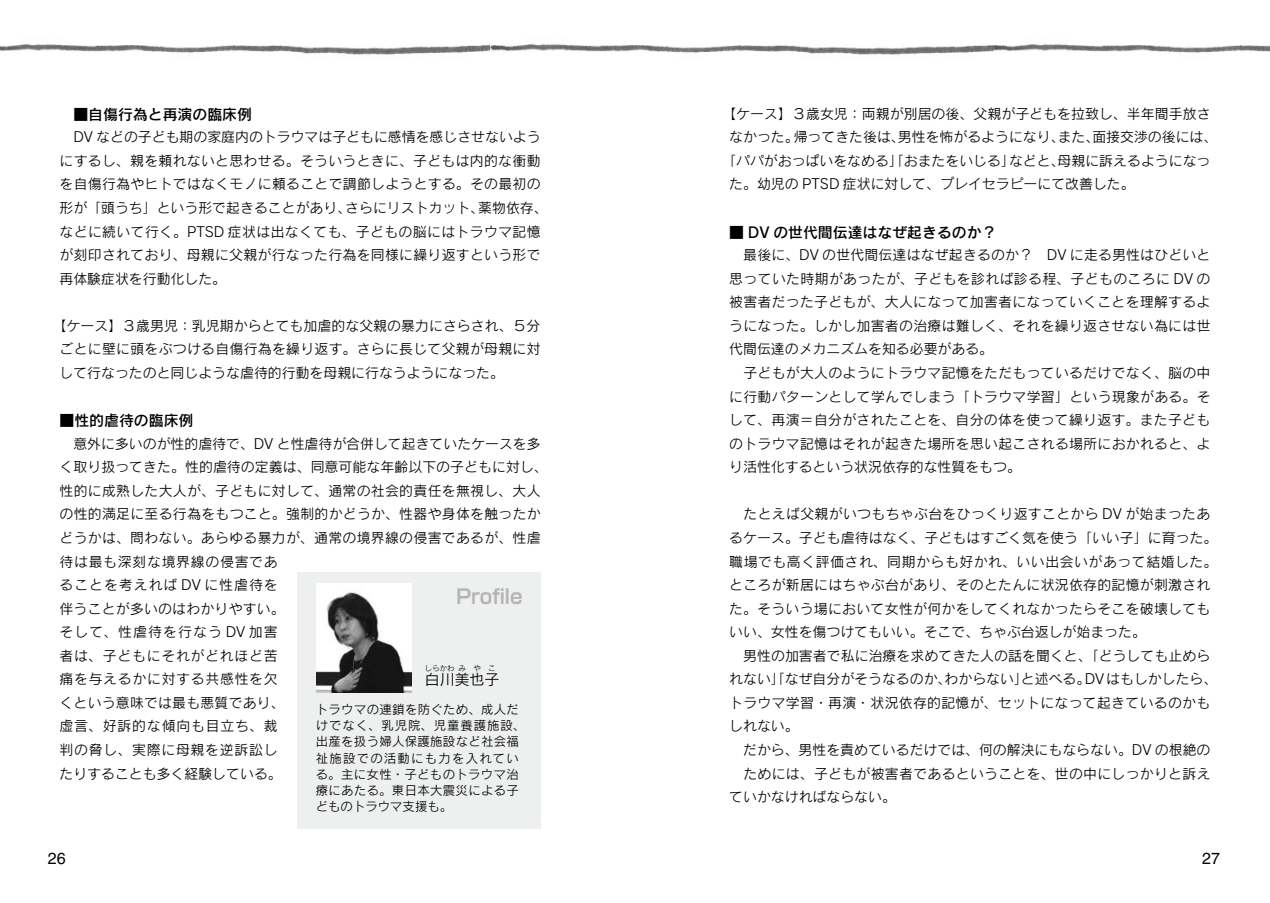
<style>
.page{position:relative;width:1270px;height:903px;background:#fff}
.page>*{position:absolute;margin:0;border:0;box-sizing:border-box;transform-origin:0 0}
.t1{font:700 19.78px "Hase Toppo Std De";color:#b5b5b6}
.t2{font:16.1px "Helvetica LT Std";color:#000}
.t3{font:14.88px "Rodin CID DB";color:#000}
.t4{font:14.88px "Rodin CID M";color:#000}
.t5{font:13.83px/23.6px "Rodin CID M";letter-spacing:.02em;color:#000}
.t6{font:13.83px "Rodin CID M";color:#000}
.t7{font:12.42px/16.1px "Rodin CID M";letter-spacing:.025em;color:#000}
.t8{font:7.52px "Rodin CID M";color:#000}
</style>
<div class="page">
<img style="left:0;top:44px;width:491px;height:11px">
<img style="left:491px;top:44px;width:503px;height:11px">
<img style="left:994px;top:44px;width:276px;height:9px">
<div style="left:298px;top:572px;width:243px;height:256px;background:#eeefef"></div>
<img style="left:316px;top:583px;width:96px;height:109px">
<p class="t3" style="left:73px;top:104px;width:180px">■自傷行為と再演の臨床例</p>
<p class="t5" style="left:60px;top:125px;width:490px">　DV などの子ども期の家庭内のトラウマは子どもに感情を感じさせないようにするし、親を頼れないと思わせる。そういうときに、子どもは内的な衝動を自傷行為やヒトではなくモノに頼ることで調節しようとする。その最初の形が「頭うち」という形で起きることがあり、さらにリストカット、薬物依存、などに続いて行く。PTSD 症状は出なくても、子どもの脳にはトラウマ記憶が刻印されており、母親に父親が行なった行為を同様に繰り返すという形で再体験症状を行動化した。</p>
<p class="t5" style="left:60px;top:313px;width:483px;text-align:justify;text-indent:-7px">【ケース】３歳男児：乳児期からとても加虐的な父親の暴力にさらされ、５分ごとに壁に頭をぶつける自傷行為を繰り返す。さらに長じて父親が母親に対して行なったのと同じような虐待的行動を母親に行なうようになった。</p>
<p class="t3" style="left:60px;top:411px;width:135px">■性的虐待の臨床例</p>
<p class="t5" style="left:60px;top:431px;width:490px">　意外に多いのが性的虐待で、DV と性虐待が合併して起きていたケースを多く取り扱ってきた。性的虐待の定義は、同意可能な年齢以下の子どもに対し、性的に成熟した大人が、子どもに対して、通常の社会的責任を無視し、大人の性的満足に至る行為をもつこと。強制的かどうか、性器や身体を触ったかどうかは、問わない。あらゆる暴力が、通常の境界線の侵害であるが、性虐待は最も深刻な境界線の侵害であ<br>ることを考えれば DV に性虐待を<br>伴うことが多いのはわかりやすい。<br>そして、性虐待を行なう DV 加害<br>者は、子どもにそれがどれほど苦<br>痛を与えるかに対する共感性を欠<br>くという意味では最も悪質であり、<br>虚言、好訴的な傾向も目立ち、裁<br>判の脅し、実際に母親を逆訴訟し<br>たりすることも多く経験している。</p>
<h1 class="t1" style="left:456px;top:581px;width:68px">Profile</h1>
<p class="t8" style="left:425px;top:664px;width:31px">しらかわ</p>
<p class="t8" style="left:458px;top:664px;width:9px">み</p>
<p class="t8" style="left:473px;top:664px;width:9px">や</p>
<p class="t8" style="left:488px;top:664px;width:9px">こ</p>
<p class="t7" style="left:316px;top:701px;width:211px">トラウマの連鎖を防ぐため、成人だけでなく、乳児院、児童養護施設、出産を扱う婦人保護施設など社会福祉施設での活動にも力を入れている。主に女性･子どものトラウマ治療にあたる。東日本大震災による子どものトラウマ支援も。</p>
<p class="t4" style="left:425px;top:670px;width:76px">白川美也子</p>
<p class="t5" style="left:722px;top:101px;width:490px">【ケース】３歳女児：両親が別居の後、父親が子どもを拉致し、半年間手放さ</p>
<p class="t6" style="left:729px;top:128px;width:490px">なかった。帰ってきた後は、男性を怖がるようになり、また、面接交渉の後には、</p>
<p class="t6" style="left:722px;top:152px;width:490px">「パパがおっぱいをなめる」「おまたをいじる」などと、母親に訴えるようになっ</p>
<p class="t6" style="left:729px;top:176px;width:407px">た。幼児の PTSD 症状に対して、プレイセラピーにて改善した。</p>
<p class="t3" style="left:729px;top:222px;width:269px">■ DV の世代間伝達はなぜ起きるのか？</p>
<p class="t5" style="left:729px;top:243px;width:483px">　最後に、DV の世代間伝達はなぜ起きるのか？　DV に走る男性はひどいと思っていた時期があったが、子どもを診れば診る程、子どものころに DV の被害者だった子どもが、大人になって加害者になっていくことを理解するようになった。しかし加害者の治療は難しく、それを繰り返させない為には世代間伝達のメカニズムを知る必要がある。<br>　子どもが大人のようにトラウマ記憶をただもっているだけでなく、脳の中に行動パターンとして学んでしまう「トラウマ学習」という現象がある。そして、再演＝自分がされたことを、自分の体を使って繰り返す。また子どものトラウマ記憶はそれが起きた場所を思い起こされる場所におかれると、より活性化するという状況依存的な性質をもつ。</p>
<p class="t5" style="left:729px;top:502px;width:490px">　たとえば父親がいつもちゃぶ台をひっくり返すことから DV が始まったあるケース。子ども虐待はなく、子どもはすごく気を使う「いい子」に育った。職場でも高く評価され、同期からも好かれ、いい出会いがあって結婚した。ところが新居にはちゃぶ台があり、そのとたんに状況依存的記憶が刺激された。そういう場において女性が何かをしてくれなかったらそこを破壊してもいい、女性を傷つけてもいい。そこで、ちゃぶ台返しが始まった。<br>　男性の加害者で私に治療を求めてきた人の話を聞くと、「どうしても止められない」「なぜ自分がそうなるのか、わからない」と述べる。DVはもしかしたら、トラウマ学習・再演・状況依存的記憶が、セットになって起きているのかもしれない。<br>　だから、男性を責めているだけでは、何の解決にもならない。DV の根絶の　ためには、子どもが被害者であるということを、世の中にしっかりと訴えていかなければならない。</p>
<p class="t2" style="left:48px;top:849px;width:19px">26</p>
<p class="t2" style="left:1202px;top:849px;width:19px">27</p>
</div>
